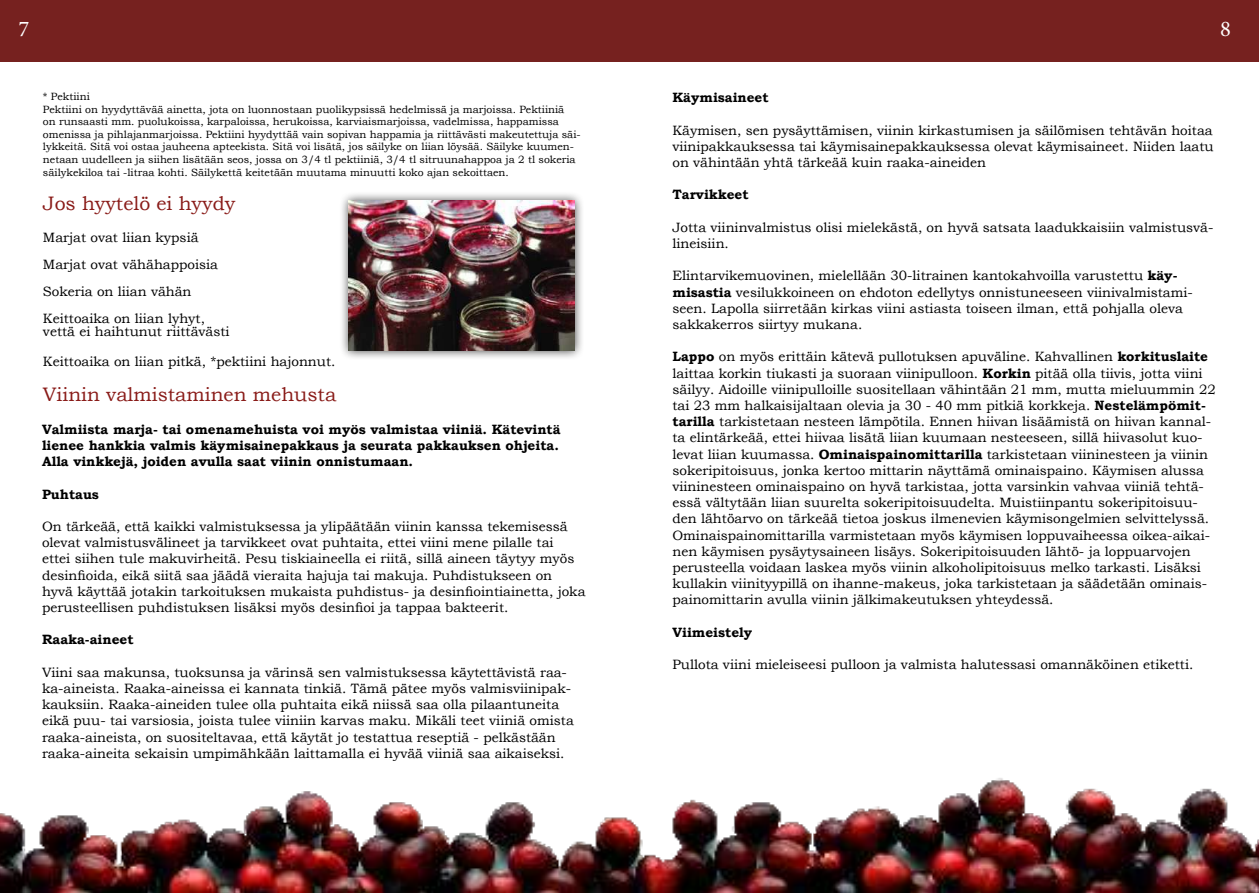
<style>
.page{position:relative;width:1259px;height:893px;background:#fff}
.page>*{position:absolute;margin:0;border:0;box-sizing:border-box;transform-origin:0 0}
.t1{font:22.5px "Minion Pro";color:#fff}
.t2{font:19.5px "Bookman Old Style";color:#891b18}
.t3{font:13.5px/16.2px "Bookman Old Style";color:#000}
.t4{font:700 13.5px/16.2px "Bookman Old Style";color:#000}
.t5{font:10.5px/12.6px "Bookman Old Style";color:#000}
.s1{font-weight:700}
</style>
<div class="page">
<img style="left:0;top:778px;width:1259px;height:115px">
<div style="left:0;top:0;width:1259px;height:62px;background:#76211f"></div>
<div style="left:339px;top:191px;width:245px;height:169px;background:#000;opacity:.75"></div>
<img style="left:349px;top:201px;width:225px;height:150px">
<h1 class="t1" style="left:19px;top:15px;width:12px">7</h1>
<h1 class="t1" style="left:1220px;top:15px;width:12px">8</h1>
<p class="t5" style="left:43px;top:91px;width:539px">* Pektiini<br>Pektiini on hyydyttävää ainetta, jota on luonnostaan puolikypsissä hedelmissä ja marjoissa. Pektiiniä<br>on runsaasti mm. puolukoissa, karpaloissa, herukoissa, karviaismarjoissa, vadelmissa, happamissa omenissa ja pihlajanmarjoissa. Pektiini hyydyttää vain sopivan happamia ja riittävästi makeutettuja säi&shy;lykkeitä. Sitä voi ostaa jauheena apteekista. Sitä voi lisätä, jos säilyke on liian löysää. Säilyke kuumen&shy;netaan uudelleen ja siihen lisätään seos, jossa on 3/4 tl pektiiniä, 3/4 tl sitruunahappoa ja 2 tl sokeria säilykekiloa tai -litraa kohti. Säilykettä keitetään muutama minuutti koko ajan sekoittaen.</p>
<h2 class="t2" style="left:43px;top:195px;width:194px">Jos hyytelö ei hyydy</h2>
<p class="t3" style="left:43px;top:225px;width:176px;line-height:27px">Marjat ovat liian kypsiä<br>Marjat ovat vähähappoisia<br>Sokeria on liian vähän<br>Keittoaika on liian lyhyt,</p>
<p class="t3" style="left:43px;top:325px;width:188px">vettä ei haihtunut riittävästi</p>
<p class="t3" style="left:43px;top:354px;width:294px">Keittoaika on liian pitkä, *pektiini hajonnut.</p>
<h2 class="t2" style="left:43px;top:387px;width:295px">Viinin valmistaminen mehusta</h2>
<p class="t4" style="left:42px;top:422px;width:520px">Valmiista marja- tai omenamehuista voi myös valmistaa viiniä. Kätevintä lienee hankkia valmis käymisainepakkaus ja seurata pakkauksen ohjeita.<br>Alla vinkkejä, joiden avulla saat viinin onnistumaan.</p>
<p class="t4" style="left:42px;top:487px;width:58px">Puhtaus</p>
<p class="t3" style="left:42px;top:519px;width:545px">On tärkeää, että kaikki valmistuksessa ja ylipäätään viinin kanssa tekemisessä olevat valmistusvälineet ja tarvikkeet ovat puhtaita, ettei viini mene pilalle tai<br>ettei siihen tule makuvirheitä. Pesu tiskiaineella ei riitä, sillä aineen täytyy myös desinfioida, eikä siitä saa jäädä vieraita hajuja tai makuja. Puhdistukseen on hyvä käyttää jotakin tarkoituksen mukaista puhdistus- ja desinfiointiainetta, joka perusteellisen puhdistuksen lisäksi myös desinfioi ja tappaa bakteerit.</p>
<p class="t4" style="left:42px;top:633px;width:93px">Raaka-aineet</p>
<p class="t3" style="left:42px;top:665px;width:533px">Viini saa makunsa, tuoksunsa ja värinsä sen valmistuksessa käytettävistä raa&shy;ka-aineista. Raaka-aineissa ei kannata tinkiä. Tämä pätee myös valmisviinipak&shy;kauksiin. Raaka-aineiden tulee olla puhtaita eikä niissä saa olla pilaantuneita eikä puu- tai varsiosia, joista tulee viiniin karvas maku. Mikäli teet viiniä omista raaka-aineista, on suositeltavaa, että käytät jo testattua reseptiä - pelkästään raaka-aineita sekaisin umpimähkään laittamalla ei hyvää viiniä saa aikaiseksi.</p>
<p class="t4" style="left:672px;top:90px;width:98px">Käymisaineet</p>
<p class="t3" style="left:672px;top:123px;width:543px;text-align:justify">Käymisen, sen pysäyttämisen, viinin kirkastumisen ja säilömisen tehtävän hoitaa viinipakkauksessa tai käymisainepakkauksessa olevat käymisaineet. Niiden laatu on vähintään yhtä tärkeää kuin raaka-aineiden</p>
<p class="t4" style="left:672px;top:188px;width:78px">Tarvikkeet</p>
<p class="t3" style="left:672px;top:220px;width:542px">Jotta viininvalmistus olisi mielekästä, on hyvä satsata laadukkaisiin valmistusvä&shy;lineisiin.</p>
<p class="t3" style="left:672px;top:269px;width:522px">Elintarvikemuovinen, mielellään 30-litrainen kantokahvoilla varustettu <span class="s1">käy&shy;misastia</span> vesilukkoineen on ehdoton edellytys onnistuneeseen viinivalmistami&shy;seen. Lapolla siirretään kirkas viini astiasta toiseen ilman, että pohjalla oleva sakkakerros siirtyy mukana.</p>
<p class="t3" style="left:672px;top:350px;width:545px"><span class="s1">Lappo</span> on myös erittäin kätevä pullotuksen apuväline. Kahvallinen <span class="s1">korkituslaite </span>laittaa korkin tiukasti ja suoraan viinipulloon. <span class="s1">Korkin</span> pitää olla tiivis, jotta viini säilyy. Aidoille viinipulloille suositellaan vähintään 21 mm, mutta mieluummin 22 tai 23 mm halkaisijaltaan olevia ja 30 - 40 mm pitkiä korkkeja. <span class="s1">Nestelämpömit&shy;tarilla</span> tarkistetaan nesteen lämpötila. Ennen hiivan lisäämistä on hiivan kannal&shy;ta elintärkeää, ettei hiivaa lisätä liian kuumaan nesteeseen, sillä hiivasolut kuo&shy;levat liian kuumassa. <span class="s1">Ominaispainomittarilla</span> tarkistetaan viininesteen ja viinin sokeripitoisuus, jonka kertoo mittarin näyttämä ominaispaino. Käymisen alussa viininesteen ominaispaino on hyvä tarkistaa, jotta varsinkin vahvaa viiniä tehtä&shy;essä vältytään liian suurelta sokeripitoisuudelta. Muistiinpantu sokeripitoisuu&shy;den lähtöarvo on tärkeää tietoa joskus ilmenevien käymisongelmien selvittelyssä.<br>Ominaispainomittarilla varmistetaan myös käymisen loppuvaiheessa oikea-aikai&shy;nen käymisen pysäytysaineen lisäys. Sokeripitoisuuden lähtö- ja loppuarvojen perusteella voidaan laskea myös viinin alkoholipitoisuus melko tarkasti. Lisäksi kullakin viinityypillä on ihanne-makeus, joka tarkistetaan ja säädetään ominais&shy;painomittarin avulla viinin jälkimakeutuksen yhteydessä.</p>
<p class="t4" style="left:672px;top:625px;width:81px">Viimeistely</p>
<p class="t3" style="left:672px;top:658px;width:522px">Pullota viini mieleiseesi pulloon ja valmista halutessasi omannäköinen etiketti.</p>
</div>
